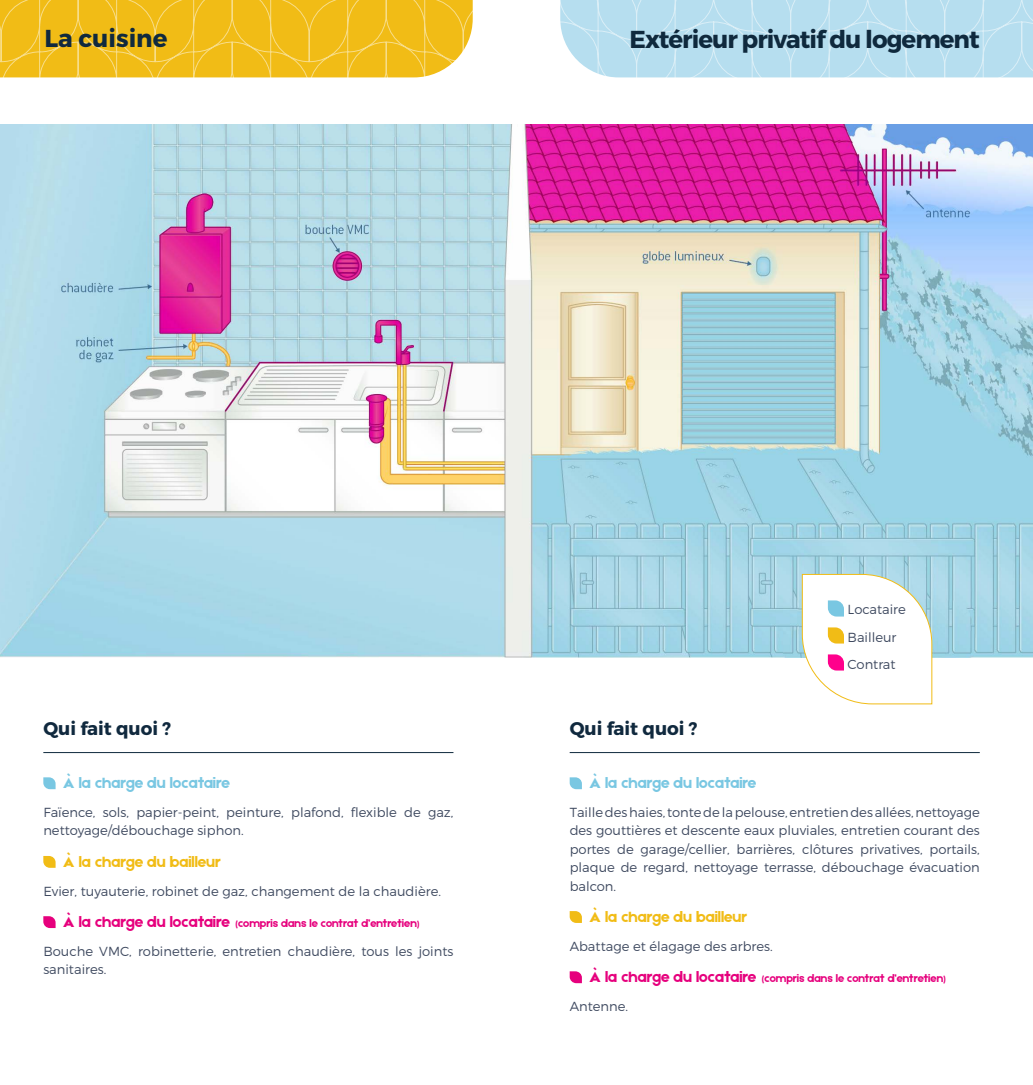
<style>
.page{position:relative;width:1033px;height:1085px;background:#fff}
.page>*{position:absolute;margin:0;border:0;box-sizing:border-box;transform-origin:0 0}
.t1{font:700 24.5px "Montserrat";letter-spacing:-.04em;color:#0f293d}
.t2{font:700 24.5px "Montserrat";color:#10293e}
.t3{font:700 18.38px "Montserrat";color:#10293e}
.t4{font:15.75px "Etna";color:#79c7e2}
.t5{font:15.75px "Etna";color:#f1bc16}
.t6{font:300 13.12px/18.4px "Montserrat";color:#3f4a60}
.t7{font:11.38px "Etna";color:#e6007d}
.s1{font-size:15.75px}
</style>
<div class="page">
<img style="left:0;top:124px;width:1032px;height:533px">
<svg style="left:560px;top:0;width:472px;height:78px;background:#badfef"></svg>
<svg style="left:801px;top:574px;width:131px;height:131px"></svg>
<svg style="left:0;top:0;width:473px;height:78px;background:#f1c024"></svg>
<svg style="left:43px;top:777px;width:13px;height:12px"></svg>
<svg style="left:43px;top:856px;width:13px;height:12px"></svg>
<svg style="left:43px;top:916px;width:13px;height:12px"></svg>
<svg style="left:569px;top:777px;width:13px;height:12px"></svg>
<svg style="left:569px;top:911px;width:13px;height:12px"></svg>
<svg style="left:569px;top:971px;width:13px;height:12px"></svg>
<hr style="left:43px;top:752px;width:410px;height:1px;background:#0f293d">
<hr style="left:569px;top:752px;width:410px;height:1px;background:#0f293d">
<h1 class="t2" style="left:44px;top:23px;width:125px">La cuisine</h1>
<h1 class="t1" style="left:629px;top:24px;width:352px">Extérieur privatif du logement</h1>
<h2 class="t3" style="left:43px;top:717px;width:129px">Qui fait quoi ?</h2>
<p class="t4" style="left:63px;top:772px;width:169px">À la charge du locataire</p>
<p class="t6" style="left:43px;top:803px;width:411px">Faïence, sols, papier-peint, peinture, plafond, flexible de gaz, nettoyage/débouchage siphon.</p>
<p class="t5" style="left:63px;top:851px;width:159px">À la charge du bailleur</p>
<p class="t6" style="left:43px;top:882px;width:399px">Evier, tuyauterie, robinet de gaz, changement de la chaudière.</p>
<p class="t7" style="left:63px;top:915px;width:358px"><span class="s1">À la charge du locataire</span> (compris dans le contrat d’entretien)</p>
<p class="t6" style="left:43px;top:942px;width:411px">Bouche VMC, robinetterie, entretien chaudière, tous les joints sanitaires.</p>
<p class="t6" style="left:847px;top:595px;width:60px;line-height:27.5px">Locataire<br>Bailleur<br>Contrat</p>
<h2 class="t3" style="left:569px;top:717px;width:129px">Qui fait quoi ?</h2>
<p class="t4" style="left:589px;top:772px;width:169px">À la charge du locataire</p>
<p class="t6" style="left:569px;top:803px;width:411px;text-align:justify">Taille des haies, tonte de la pelouse, entretien des allées, nettoyage des gouttières et descente eaux pluviales, entretien courant des portes de garage/cellier, barrières, clôtures privatives, portails, plaque de regard, nettoyage terrasse, débouchage évacuation balcon.</p>
<p class="t5" style="left:589px;top:906px;width:159px">À la charge du bailleur</p>
<p class="t6" style="left:569px;top:937px;width:204px">Abattage et élagage des arbres.</p>
<p class="t7" style="left:589px;top:971px;width:358px"><span class="s1">À la charge du locataire</span> (compris dans le contrat d’entretien)</p>
<p class="t6" style="left:569px;top:997px;width:60px">Antenne.</p>
</div>
